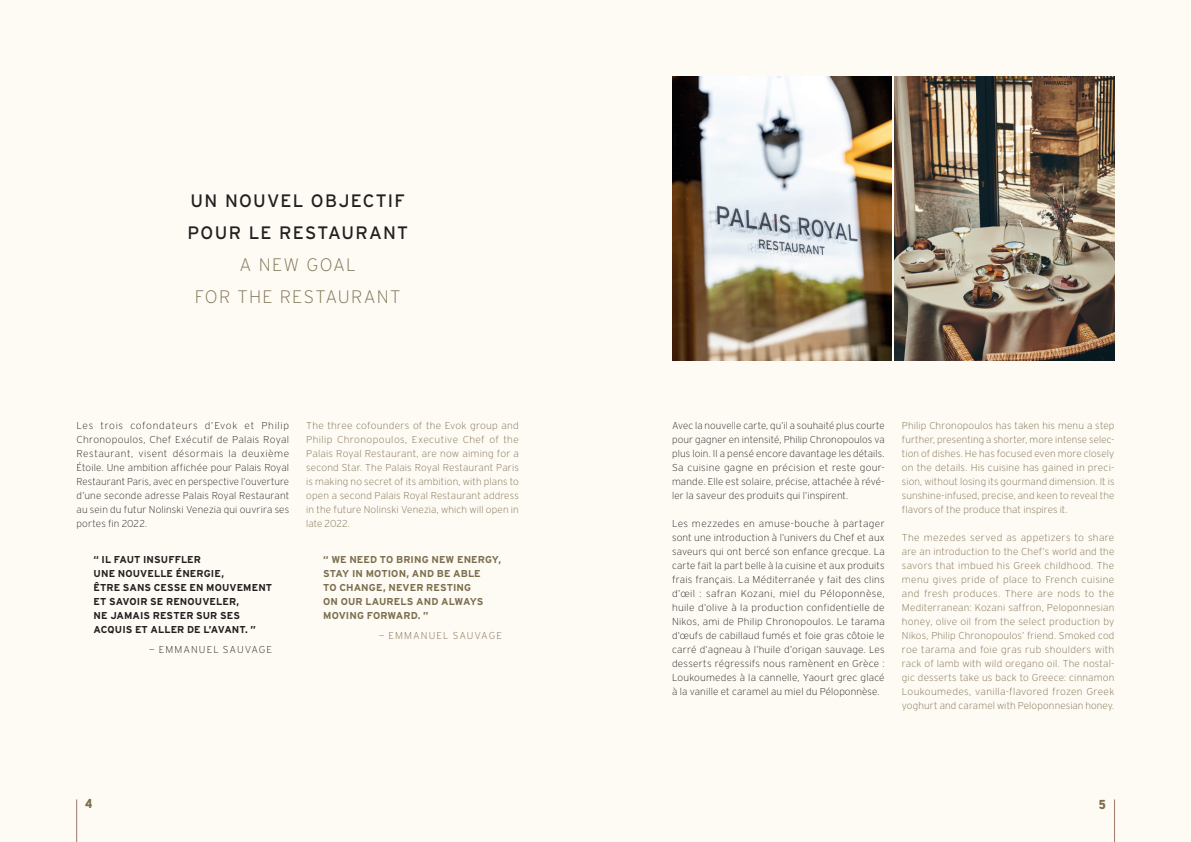
<style>
.page{position:relative;width:1191px;height:842px;background:#fff}
.page>*{position:absolute;margin:0;border:0;box-sizing:border-box;transform-origin:0 0}
.t1{font:18px/32px "Interstate";letter-spacing:.065em;color:#231f20}
.t2{font:200 18px/32px "Interstate";letter-spacing:.07em;color:#7a6e4d;text-align:center}
.t3{font:900 13px "Interstate Condensed";color:#7a6e4d}
.t4{font:200 10px/14px "Interstate";letter-spacing:.01em;color:#7a6e4d;text-align:justify}
.t5{font:200 10px/14px "Interstate";letter-spacing:.01em;color:#231f20;text-align:justify}
.t6{font:700 10px/14px "Interstate";letter-spacing:.01em;color:#231f20}
.t7{font:700 10px/14px "Interstate";letter-spacing:.01em;color:#7a6e4d}
.t8{font:200 10px "Interstate";letter-spacing:.105em;color:#231f20}
.t9{font:200 10px "Interstate";letter-spacing:.105em;color:#7a6e4d}
</style>
<div class="page">
<div style="left:595px;top:0;width:596px;height:842px;background:#fefaf4"></div>
<div style="left:0;top:0;width:595px;height:842px;background:#fefaf4"></div>
<img style="left:672px;top:77px;width:219px;height:283px">
<img style="left:894px;top:77px;width:220px;height:283px">
<hr style="left:1114px;top:799px;width:1px;height:43px;background:#9f7866">
<hr style="left:76px;top:799px;width:1px;height:43px;background:#9f7866">
<h1 class="t1" style="left:187px;top:185px;width:222px">UN NOUVEL OBJECTIF<br>POUR LE RESTAURANT</h1>
<h1 class="t2" style="left:195px;top:249px;width:207px">A NEW GOAL<br>FOR THE RESTAURANT</h1>
<p class="t5" style="left:77px;top:418px;width:214px">Les trois cofondateurs d’Evok et Philip Chronopoulos, Chef Exécutif de Palais Royal Restaurant, visent désormais la deuxième Étoile. Une ambition affichée pour Palais Royal Restaurant Paris, avec en perspective l’ouverture d’une seconde adresse Palais Royal Restaurant au sein du futur Nolinski Venezia qui ouvrira ses portes fin 2022.</p>
<p class="t6" style="left:94px;top:553px;width:180px">“ IL FAUT INSUFFLER<br>UNE NOUVELLE ÉNERGIE,<br>ÊTRE SANS CESSE EN MOUVEMENT<br>ET SAVOIR SE RENOUVELER,<br>NE JAMAIS RESTER SUR SES<br>ACQUIS ET ALLER DE L’AVANT. ”</p>
<p class="t8" style="left:149px;top:644px;width:125px">— EMMANUEL SAUVAGE</p>
<p class="t4" style="left:306px;top:418px;width:214px">The three cofounders of the Evok group and Philip Chronopoulos, Executive Chef of the Palais Royal Restaurant, are now aiming for a second Star. The Palais Royal Restaurant Paris is making no secret of its ambition, with plans to open a second Palais Royal Restaurant address in the future Nolinski Venezia, which will open in late 2022.</p>
<p class="t7" style="left:323px;top:553px;width:179px">“ WE NEED TO BRING NEW ENERGY,<br>STAY IN MOTION, AND BE ABLE<br>TO CHANGE, NEVER RESTING<br>ON OUR LAURELS AND ALWAYS<br>MOVING FORWARD. ”</p>
<p class="t9" style="left:379px;top:630px;width:125px">— EMMANUEL SAUVAGE</p>
<p class="t5" style="left:672px;top:418px;width:214px">Avec la nouvelle carte, qu’il a souhaité plus courte pour gagner en intensité, Philip Chronopoulos va plus loin. Il a pensé encore davantage les détails.<br>Sa cuisine gagne en précision et reste gour&shy;mande. Elle est solaire, précise, attachée à révé&shy;ler la saveur des produits qui l’inspirent.</p>
<p class="t5" style="left:672px;top:516px;width:214px">Les mezzedes en amuse-bouche à partager sont une introduction à l’univers du Chef et aux saveurs qui ont bercé son enfance grecque. La carte fait la part belle à la cuisine et aux produits frais français. La Méditerranée y fait des clins d’œil : safran Kozani, miel du Péloponnèse, huile d’olive à la production confidentielle de Nikos, ami de Philip Chronopoulos. Le tarama d’œufs de cabillaud fumés et foie gras côtoie le carré d’agneau à l’huile d’origan sauvage. Les desserts régressifs nous ramènent en Grèce :<br>Loukoumedes à la cannelle, Yaourt grec glacé à la vanille et caramel au miel du Péloponnèse.</p>
<p class="t4" style="left:902px;top:418px;width:214px">Philip Chronopoulos has taken his menu a step further, presenting a shorter, more intense selec&shy;tion of dishes. He has focused even more closely on the details. His cuisine has gained in preci&shy;sion, without losing its gourmand dimension. It is sunshine-infused, precise, and keen to reveal the flavors of the produce that inspires it.</p>
<p class="t4" style="left:902px;top:530px;width:214px">The mezedes served as appetizers to share are an introduction to the Chef’s world and the savors that imbued his Greek childhood. The menu gives pride of place to French cuisine and fresh produces. There are nods to the Mediterranean: Kozani saffron, Peloponnesian honey, olive oil from the select production by Nikos, Philip Chronopoulos’ friend. Smoked cod roe tarama and foie gras rub shoulders with rack of lamb with wild oregano oil. The nostal&shy;gic desserts take us back to Greece: cinnamon Loukoumedes, vanilla-flavored frozen Greek yoghurt and caramel with Peloponnesian honey.</p>
<h2 class="t3" style="left:85px;top:798px;width:9px">4</h2>
<h2 class="t3" style="left:1098px;top:798px;width:9px">5</h2>
</div>
